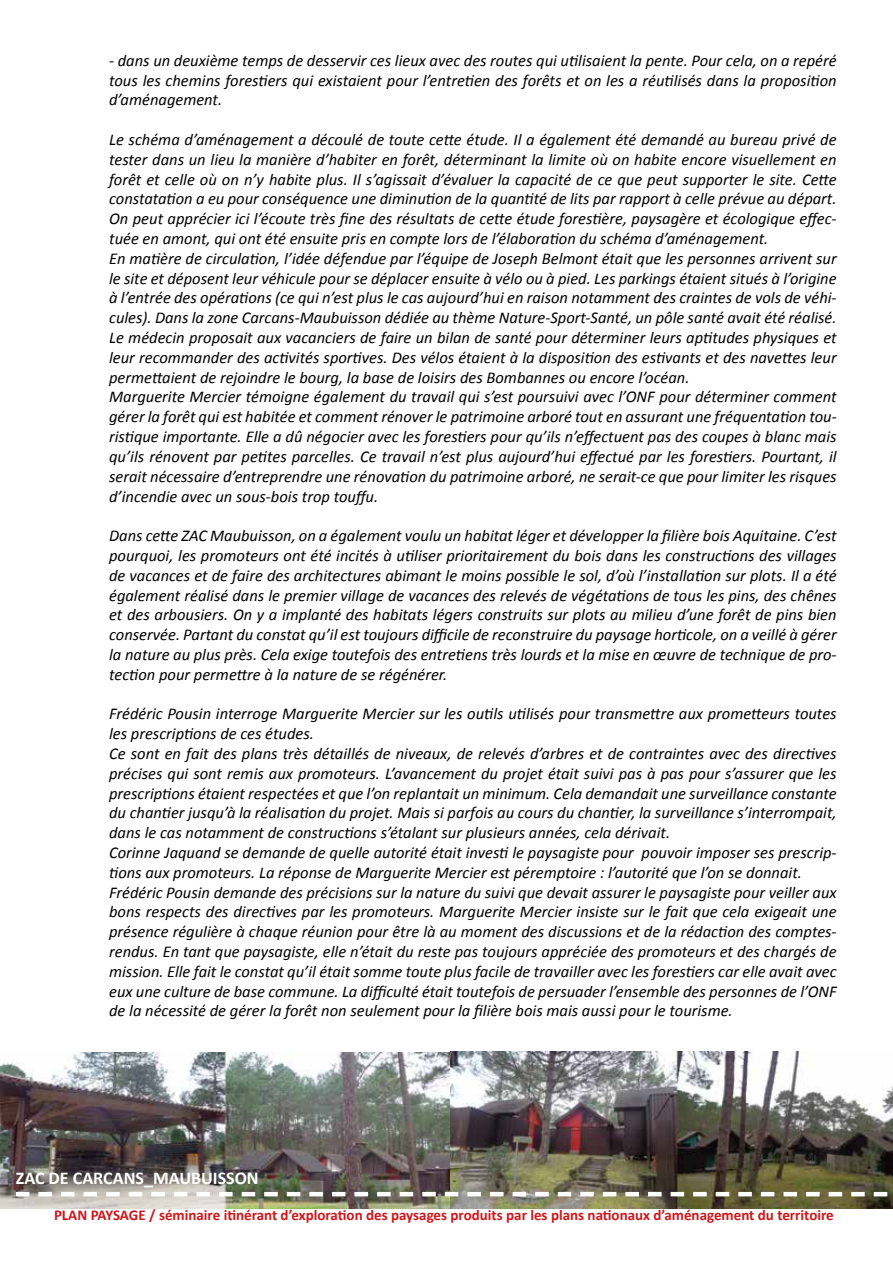
<style>
.page{position:relative;width:893px;height:1263px;background:#fff}
.page>*{position:absolute;margin:0;border:0;box-sizing:border-box;transform-origin:0 0}
.t1{font:700 18px "Calibri";color:#fff}
.t2{font:italic 16.5px/19.8px "Calibri";color:#000;text-align:justify}
.t3{font:700 15px "Calibri";color:#cd171a}
</style>
<div class="page">
<img style="left:0;top:1052px;width:893px;height:157px">
<svg style="left:16px;top:1192px;width:877px;height:4px"></svg>
<p class="t2" style="left:109px;top:50px;width:729px">- dans un deuxième temps de desservir ces lieux avec des routes qui utilisaient la pente. Pour cela, on a repéré tous les chemins forestiers qui existaient pour l’entretien des forêts et on les a réutilisés dans la proposition d’aménagement.</p>
<p class="t2" style="left:109px;top:129px;width:729px;text-align:left">Le schéma d’aménagement a découlé de toute cette étude. Il a également été demandé au bureau privé de tester dans un lieu la manière d’habiter en forêt, déterminant la limite où on habite encore visuellement en forêt et celle où on n’y habite plus. Il s’agissait d’évaluer la capacité de ce que peut supporter le site. Cette constatation a eu pour conséquence une diminution de la quantité de lits par rapport à celle prévue au départ.<br>On peut apprécier ici l’écoute très fine des résultats de cette étude forestière, paysagère et écologique effec&shy;tuée en amont, qui ont été ensuite pris en compte lors de l’élaboration du schéma d’aménagement.<br>En matière de circulation, l’idée défendue par l’équipe de Joseph Belmont était que les personnes arrivent sur le site et déposent leur véhicule pour se déplacer ensuite à vélo ou à pied. Les parkings étaient situés à l’origine à l’entrée des opérations (ce qui n’est plus le cas aujourd’hui en raison notamment des craintes de vols de véhi&shy;cules). Dans la zone Carcans-Maubuisson dédiée au thème Nature-Sport-Santé, un pôle santé avait été réalisé.<br>Le médecin proposait aux vacanciers de faire un bilan de santé pour déterminer leurs aptitudes physiques et leur recommander des activités sportives. Des vélos étaient à la disposition des estivants et des navettes leur permettaient de rejoindre le bourg, la base de loisirs des Bombannes ou encore l’océan.<br>Marguerite Mercier témoigne également du travail qui s’est poursuivi avec l’ONF pour déterminer comment gérer la forêt qui est habitée et comment rénover le patrimoine arboré tout en assurant une fréquentation tou&shy;ristique importante. Elle a dû négocier avec les forestiers pour qu’ils n’effectuent pas des coupes à blanc mais qu’ils rénovent par petites parcelles. Ce travail n’est plus aujourd’hui effectué par les forestiers. Pourtant, il serait nécessaire d’entreprendre une rénovation du patrimoine arboré, ne serait-ce que pour limiter les risques d’incendie avec un sous-bois trop touffu.</p>
<p class="t2" style="left:109px;top:525px;width:729px">Dans cette ZAC Maubuisson, on a également voulu un habitat léger et développer la filière bois Aquitaine. C’est pourquoi, les promoteurs ont été incités à utiliser prioritairement du bois dans les constructions des villages de vacances et de faire des architectures abimant le moins possible le sol, d’où l’installation sur plots. Il a été également réalisé dans le premier village de vacances des relevés de végétations de tous les pins, des chênes et des arbousiers. On y a implanté des habitats légers construits sur plots au milieu d’une forêt de pins bien conservée. Partant du constat qu’il est toujours difficile de reconstruire du paysage horticole, on a veillé à gérer la nature au plus près. Cela exige toutefois des entretiens très lourds et la mise en œuvre de technique de pro&shy;tection pour permettre à la nature de se régénérer.</p>
<p class="t2" style="left:109px;top:703px;width:729px;text-align:left">Frédéric Pousin interroge Marguerite Mercier sur les outils utilisés pour transmettre aux prometteurs toutes les prescriptions de ces études.<br>Ce sont en fait des plans très détaillés de niveaux, de relevés d’arbres et de contraintes avec des directives précises qui sont remis aux promoteurs. L’avancement du projet était suivi pas à pas pour s’assurer que les prescriptions étaient respectées et que l’on replantait un minimum. Cela demandait une surveillance constante du chantier jusqu’à la réalisation du projet. Mais si parfois au cours du chantier, la surveillance s’interrompait, dans le cas notamment de constructions s’étalant sur plusieurs années, cela dérivait.<br>Corinne Jaquand se demande de quelle autorité était investi le paysagiste pour pouvoir imposer ses prescrip&shy;tions aux promoteurs. La réponse de Marguerite Mercier est péremptoire : l’autorité que l’on se donnait.<br>Frédéric Pousin demande des précisions sur la nature du suivi que devait assurer le paysagiste pour veiller aux bons respects des directives par les promoteurs. Marguerite Mercier insiste sur le fait que cela exigeait une présence régulière à chaque réunion pour être là au moment des discussions et de la rédaction des comptes&shy;rendus. En tant que paysagiste, elle n’était du reste pas toujours appréciée des promoteurs et des chargés de mission. Elle fait le constat qu’il était somme toute plus facile de travailler avec les forestiers car elle avait avec eux une culture de base commune. La difficulté était toutefois de persuader l’ensemble des personnes de l’ONF de la nécessité de gérer la forêt non seulement pour la filière bois mais aussi pour le tourisme.</p>
<p class="t1" style="left:16px;top:1166px;width:244px">ZAC DE CARCANS_MAUBUISSON</p>
<p class="t3" style="left:54px;top:1206px;width:781px">PLAN PAYSAGE / séminaire itinérant d’exploration des paysages produits par les plans nationaux d’aménagement du territoire</p>
</div>
